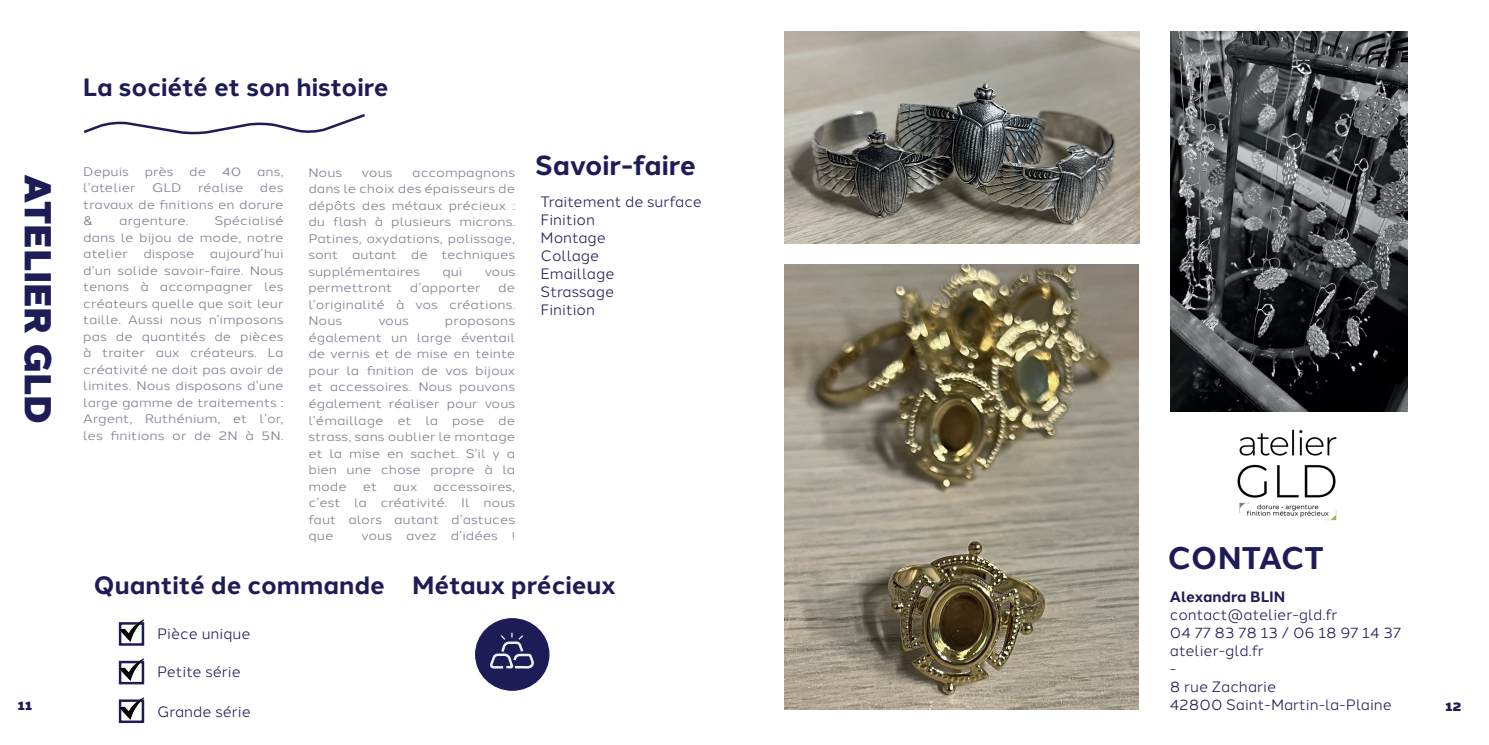
<style>
.page{position:relative;width:1489px;height:745px;background:#fff}
.page>*{position:absolute;margin:0;border:0;box-sizing:border-box;transform-origin:0 0}
.t1{font:900 37.5px "Halcom";color:#1e1c57}
.t2{font:700 31.25px "Halcom";letter-spacing:-.005em;color:#1e1c57}
.t3{font:700 27.5px "Halcom";color:#1e1c57}
.t4{font:700 25px "Halcom";color:#1e1c57}
.t5{font:15px "Halcom";color:#1e1c57}
.t6{font:700 15px "Halcom";color:#1e1c57}
.t7{font:12.38px/16.5px "Halcom";color:#797c8d;text-align:justify;scale:1.11 1}
.t8{font:900 12.38px "Halcom";color:#1e1c57;scale:1.11 1}
.s1{font-size:11.25px}
</style>
<div class="page">
<svg style="left:83px;top:114px;width:282px;height:21px"></svg>
<div style="left:475px;top:618px;width:74px;height:71px;background:#1e1c57;border-radius:50%"></div>
<div style="left:475px;top:617px;width:74px;height:73px;border:1px solid #1e1c57;border-radius:50%"></div>
<svg style="left:490px;top:632px;width:44px;height:37px"></svg>
<div style="left:119px;top:621px;width:25px;height:24px;border:2px solid #1e1c57"></div>
<div style="left:119px;top:660px;width:25px;height:24px;border:2px solid #1e1c57"></div>
<img style="left:118px;top:697px;width:27px;height:25px">
<img style="left:784px;top:31px;width:354px;height:212px">
<img style="left:118px;top:619px;width:27px;height:25px">
<img style="left:118px;top:658px;width:27px;height:25px">
<img style="left:1235px;top:411px;width:112px;height:110px">
<img style="left:1170px;top:31px;width:236px;height:380px">
<img style="left:784px;top:264px;width:353px;height:445px">
<p class="t1" style="left:68px;top:174px;width:252px;rotate:90deg">ATELIER GLD</p>
<p class="t4" style="left:83px;top:67px;width:307px">La société et son histoire</p>
<p class="t7" style="left:83px;top:162px;width:43px">Depuis</p>
<p class="t7" style="left:145px;top:162px;width:27px">près</p>
<p class="t7" style="left:189px;top:162px;width:17px">de</p>
<p class="t7" style="left:222px;top:162px;width:19px">40</p>
<p class="t7" style="left:257px;top:162px;width:25px">ans,</p>
<p class="t7" style="left:83px;top:178px;width:49px">l’atelier</p>
<p class="t7" style="left:152px;top:178px;width:28px">GLD</p>
<p class="t7" style="left:198px;top:178px;width:42px">réalise</p>
<p class="t7" style="left:83px;top:178px;width:182px;text-indent:177px">des travaux de finitions en dorure &amp;</p>
<p class="t7" style="left:83px;top:211px;width:182px;text-indent:131px">Spécialisé dans le bijou de mode, notre atelier dispose aujourd’hui d’un solide savoir-faire. Nous tenons à accompagner les créateurs quelle que soit leur taille. Aussi nous n’imposons pas de quantités de pièces à traiter aux créateurs. La créativité ne doit pas avoir de limites. Nous disposons d’une large gamme de traitements :</p>
<p class="t7" style="left:83px;top:409px;width:182px">Argent, Ruthénium, et l’or, les finitions or de 2N à 5N.</p>
<p class="t7" style="left:119px;top:211px;width:64px">argenture.</p>
<p class="t7" style="left:308px;top:163px;width:32px">Nous</p>
<p class="t7" style="left:362px;top:163px;width:29px">vous</p>
<p class="t7" style="left:308px;top:163px;width:188px;text-indent:104px">accompagnons dans le choix des épaisseurs de dépôts des métaux précieux :</p>
<p class="t7" style="left:308px;top:212px;width:188px">du flash à plusieurs microns.<br>Patines, oxydations, polissage, sont autant de techniques supplémentaires</p>
<p class="t7" style="left:442px;top:262px;width:20px">qui</p>
<p class="t7" style="left:484px;top:262px;width:29px">vous</p>
<p class="t7" style="left:308px;top:278px;width:77px">permettront</p>
<p class="t7" style="left:410px;top:278px;width:65px">d’apporter</p>
<p class="t7" style="left:308px;top:278px;width:188px;text-align:right">de<br>l’originalité à vos créations.</p>
<p class="t7" style="left:308px;top:311px;width:32px">Nous</p>
<p class="t7" style="left:378px;top:311px;width:29px">vous</p>
<p class="t7" style="left:308px;top:311px;width:188px;text-indent:136px">proposons également un large éventail de vernis et de mise en teinte pour la finition de vos bijoux et accessoires. Nous pouvons également réaliser pour vous l’émaillage et la pose de strass, sans oublier le montage et la mise en sachet. S’il y a bien une chose propre à la mode</p>
<p class="t7" style="left:308px;top:476px;width:188px;text-indent:125px">accessoires, c’est la créativité. Il nous faut alors autant d’astuces que</p>
<p class="t7" style="left:363px;top:476px;width:14px">et</p>
<p class="t7" style="left:393px;top:476px;width:23px">aux</p>
<p class="t7" style="left:361px;top:526px;width:140px">vous avez d’idées <span class="s1">!</span></p>
<p class="t3" style="left:535px;top:143px;width:162px">Savoir-faire</p>
<p class="t5" style="left:540px;top:190px;width:163px">Traitement de surface</p>
<p class="t5" style="left:540px;top:208px;width:56px">Finition</p>
<p class="t5" style="left:540px;top:226px;width:67px">Montage</p>
<p class="t5" style="left:540px;top:244px;width:60px">Collage</p>
<p class="t5" style="left:540px;top:262px;width:75px">Emaillage</p>
<p class="t5" style="left:540px;top:280px;width:75px">Strassage</p>
<p class="t5" style="left:540px;top:298px;width:56px">Finition</p>
<p class="t2" style="left:1167px;top:532px;width:158px">CONTACT</p>
<p class="t6" style="left:1169px;top:584px;width:117px">Alexandra BLIN</p>
<p class="t5" style="left:1169px;top:602px;width:169px">contact@atelier-gld.fr</p>
<p class="t5" style="left:1169px;top:620px;width:233px">04 77 83 78 13 / 06 18 97 14 37</p>
<p class="t5" style="left:1169px;top:638px;width:95px">atelier-gld.fr</p>
<p class="t5" style="left:1169px;top:656px;width:8px">-</p>
<p class="t5" style="left:1169px;top:674px;width:108px">8 rue Zacharie</p>
<p class="t5" style="left:1169px;top:692px;width:223px">42800 Saint-Martin-la-Plaine</p>
<p class="t4" style="left:93px;top:565px;width:293px">Quantité de commande</p>
<p class="t4" style="left:412px;top:565px;width:205px">Métaux précieux</p>
<p class="t5" style="left:157px;top:621px;width:95px">Pièce unique</p>
<p class="t5" style="left:157px;top:659px;width:85px">Petite série</p>
<p class="t5" style="left:157px;top:699px;width:95px">Grande série</p>
<p class="t8" style="left:18px;top:695px;width:14px">11</p>
<p class="t8" style="left:1445px;top:695px;width:16px">12</p>
</div>
